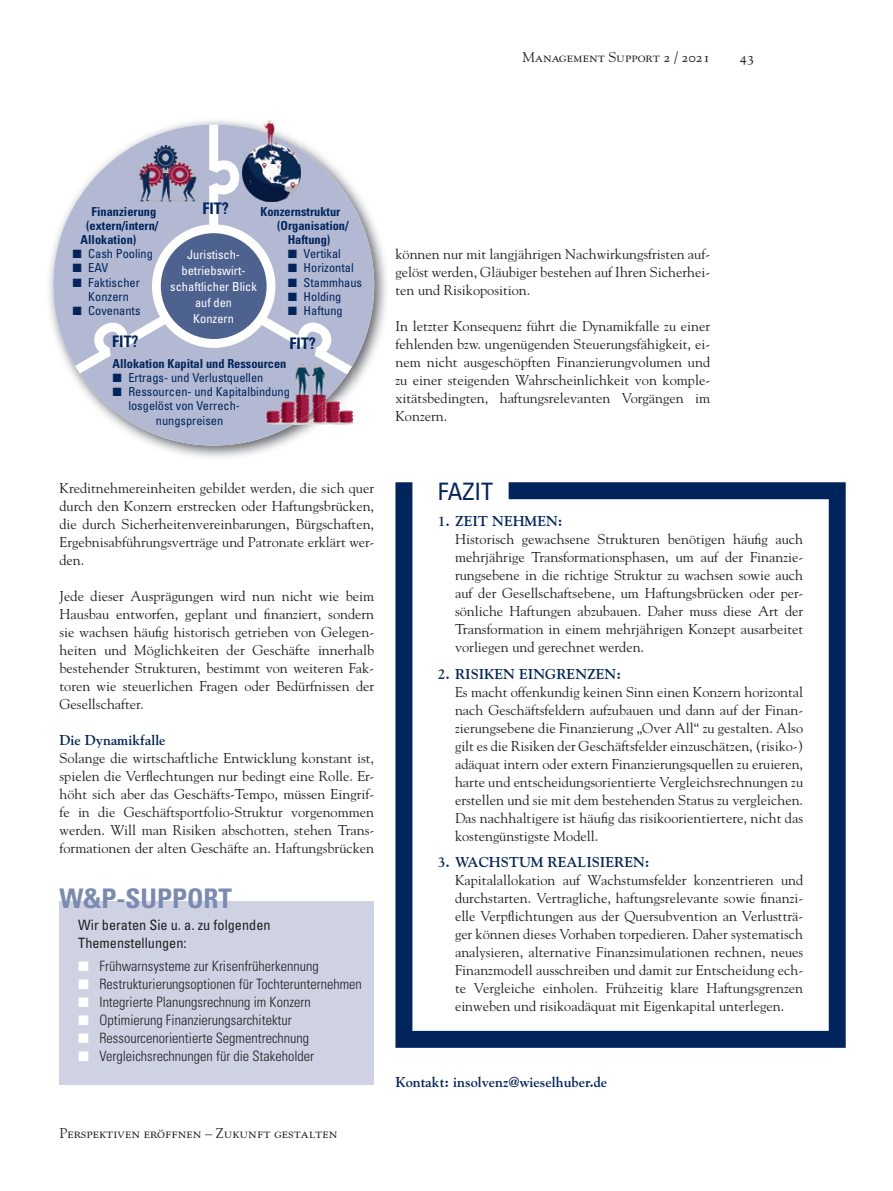
<style>
.page{position:relative;width:893px;height:1191px;background:#fff}
.page>*{position:absolute;margin:0;border:0;box-sizing:border-box;transform-origin:0 0}
.t1{font:700 condensed 27px "Univers";color:#7b8ab0}
.t2{font:condensed 24px "Univers";color:#00255d}
.t3{font:700 condensed 15.9px "Univers";color:#00255d}
.t4{font:14.25px/18px "Goudy";color:#231f20;text-align:justify}
.t5{font:300 condensed 14.25px/18px "Univers";color:#231f20}
.t6{font:700 14.25px "Goudy";color:#00255d}
.t7{font:14.25px "Goudy SC";color:#231f20}
.t8{font:condensed 14.25px/18px "Univers";color:#231f20}
.t9{font:condensed 12.45px/14.1px "Univers";color:#00255d}
.t10{font:700 condensed 12.45px "Univers";color:#00255d}
.t11{font:condensed 12.45px/15.9px "Univers";color:#fff;text-align:center}
</style>
<div class="page">
<svg style="left:395px;top:482px;width:451px;height:565px"></svg>
<div style="left:60px;top:901px;width:314px;height:184px;background:#ced2e3"></div>
<img style="left:49px;top:120px;width:337px;height:338px">
<div style="left:53px;top:124px;width:321px;height:321px;background:#b3b9d2;border-radius:50%"></div>
<svg style="left:205px;top:124px;width:39px;height:113px"></svg>
<img style="left:310px;top:414px;width:13px;height:11px">
<img style="left:323px;top:395px;width:30px;height:30px">
<img style="left:295px;top:378px;width:58px;height:17px">
<img style="left:266px;top:395px;width:44px;height:30px">
<img style="left:310px;top:395px;width:21px;height:19px">
<div style="left:156px;top:229px;width:115px;height:114px;background:#4e628f;border-radius:50%"></div>
<div style="left:152px;top:224px;width:123px;height:124px;border:9px solid #fff;border-radius:50%"></div>
<img style="left:138px;top:146px;width:59px;height:56px">
<img style="left:242px;top:120px;width:58px;height:15px">
<img style="left:242px;top:127px;width:29px;height:75px">
<img style="left:271px;top:135px;width:29px;height:67px">
<svg style="left:61px;top:301px;width:129px;height:95px"></svg>
<svg style="left:242px;top:292px;width:115px;height:86px"></svg>
<p class="t7" style="left:522px;top:49px;width:189px">Management Support 2 / 2021</p>
<p class="t7" style="left:740px;top:49px;width:16px">43</p>
<p class="t3" style="left:202px;top:199px;width:28px">FIT?</p>
<p class="t10" style="left:261px;top:204px;width:81px">Konzernstruktur</p>
<p class="t10" style="left:277px;top:218px;width:73px">(Organisation/</p>
<p class="t10" style="left:288px;top:232px;width:44px">Haftung)</p>
<p class="t9" style="left:304px;top:246px;width:60px">Vertikal<br>Horizontal<br>Stammhaus<br>Holding<br>Haftung</p>
<p class="t4" style="left:395px;top:244px;width:316px">können nur mit langjährigen Nachwirkungsfristen auf&shy;gelöst werden, Gläubiger bestehen auf Ihren Sicherhei&shy;ten und Risikoposition.</p>
<p class="t4" style="left:395px;top:316px;width:316px">In letzter Konsequenz führt die Dynamikfalle zu einer fehlenden bzw. ungenügenden Steuerungsfähigkeit, ei&shy;nem nicht ausgeschöpften Finanzierungvolumen und zu einer steigenden Wahrscheinlichkeit von komple&shy;xitätsbedingten, haftungsrelevanten Vorgängen im Konzern.</p>
<p class="t10" style="left:92px;top:204px;width:66px">Finanzierung</p>
<p class="t10" style="left:86px;top:218px;width:74px">(extern/intern/</p>
<p class="t10" style="left:81px;top:232px;width:57px">Allokation)</p>
<p class="t9" style="left:88px;top:246px;width:66px">Cash Pooling<br>EAV<br>Faktischer<br>Konzern<br>Covenants</p>
<p class="t11" style="left:170px;top:246px;width:88px">Juristisch&shy;betriebswirt&shy;schaftlicher Blick auf den<br>Konzern</p>
<p class="t3" style="left:112px;top:332px;width:28px">FIT?</p>
<p class="t3" style="left:290px;top:333px;width:28px">FIT?</p>
<p class="t10" style="left:112px;top:356px;width:176px">Allokation Kapital und Ressourcen</p>
<p class="t9" style="left:128px;top:370px;width:137px">Ertrags- und Verlustquellen</p>
<p class="t9" style="left:128px;top:384px;width:163px">Ressourcen- und Kapitalbindung</p>
<p class="t9" style="left:128px;top:399px;width:113px">losgelöst von Verrech-</p>
<p class="t9" style="left:156px;top:413px;width:69px">nungspreisen</p>
<p class="t4" style="left:60px;top:478px;width:316px">Kreditnehmereinheiten gebildet werden, die sich quer durch den Konzern erstrecken oder Haftungsbrücken, die durch Sicherheitenvereinbarungen, Bürgschaften, Ergebnisabführungsverträge und Patronate erklärt wer&shy;den.</p>
<p class="t4" style="left:60px;top:586px;width:316px">Jede dieser Ausprägungen wird nun nicht wie beim Hausbau entworfen, geplant und finanziert, sondern sie wachsen häufig historisch getrieben von Gelegen&shy;heiten und Möglichkeiten der Geschäfte innerhalb bestehender Strukturen, bestimmt von weiteren Fak&shy;toren wie steuerlichen Fragen oder Bedürfnissen der Gesellschafter.</p>
<p class="t6" style="left:60px;top:731px;width:108px">Die Dynamikfalle</p>
<p class="t4" style="left:60px;top:748px;width:316px">Solange die wirtschaftliche Entwicklung konstant ist, spielen die Verflechtungen nur bedingt eine Rolle. Er&shy;höht sich aber das Geschäfts-Tempo, müssen Eingrif&shy;fe in die Geschäftsportfolio-Struktur vorgenommen werden. Will man Risiken abschotten, stehen Trans&shy;formationen der alten Geschäfte an. Haftungsbrücken</p>
<h1 class="t1" style="left:60px;top:881px;width:174px">W&amp;P-SUPPORT</h1>
<p class="t8" style="left:78px;top:916px;width:194px">Wir beraten Sie u. a. zu folgenden<br>Themenstellungen:</p>
<p class="t5" style="left:99px;top:956px;width:264px">Frühwarnsysteme zur Krisenfrüherkennung Restrukturierungsoptionen für Tochterunternehmen Integrierte Planungsrechnung im Konzern Optimierung Finanzierungsarchitektur Ressourcenorientierte Segmentrechnung Vergleichsrechnungen für die Stakeholder</p>
<p class="t7" style="left:60px;top:1125px;width:279px">Perspektiven eröffnen – Zukunft gestalten</p>
<h2 class="t2" style="left:438px;top:476px;width:57px">FAZIT</h2>
<p class="t6" style="left:438px;top:512px;width:126px">1. ZEIT NEHMEN:</p>
<p class="t4" style="left:455px;top:530px;width:350px">Historisch gewachsene Strukturen benötigen häufig auch mehrjährige Transformationsphasen, um auf der Finanzie&shy;rungsebene in die richtige Struktur zu wachsen sowie auch auf der Gesellschaftsebene, um Haftungsbrücken oder per&shy;sönliche Haftungen abzubauen. Daher muss diese Art der Transformation in einem mehrjährigen Konzept ausarbeitet vorliegen und gerechnet werden.</p>
<p class="t6" style="left:438px;top:665px;width:185px">2. RISIKEN EINGRENZEN:</p>
<p class="t4" style="left:455px;top:682px;width:350px">Es macht offenkundig keinen Sinn einen Konzern horizontal nach Geschäftsfeldern aufzubauen und dann auf der Finan&shy;zierungsebene die Finanzierung „Over All“ zu gestalten. Also gilt es die Risiken der Geschäftsfelder einzuschätzen, (risiko-) adäquat intern oder extern Finanzierungsquellen zu eruieren, harte und entscheidungsorientierte Vergleichsrechnungen zu erstellen und sie mit dem bestehenden Status zu vergleichen.<br>Das nachhaltigere ist häufig das risikoorientiertere, nicht das kostengünstigste Modell.</p>
<p class="t6" style="left:438px;top:853px;width:213px">3. WACHSTUM REALISIEREN:</p>
<p class="t4" style="left:455px;top:871px;width:350px">Kapitalallokation auf Wachstumsfelder konzentrieren und durchstarten. Vertragliche, haftungsrelevante sowie finanzi&shy;elle Verpflichtungen aus der Quersubvention an Verlustträ&shy;ger können dieses Vorhaben torpedieren. Daher systematisch analysieren, alternative Finanzsimulationen rechnen, neues Finanzmodell ausschreiben und damit zur Entscheidung ech&shy;te Vergleiche einholen. Frühzeitig klare Haftungsgrenzen einweben und risikoadäquat mit Eigenkapital unterlegen.</p>
<p class="t6" style="left:395px;top:1073px;width:213px">Kontakt: insolvenz@wieselhuber.de</p>
</div>
